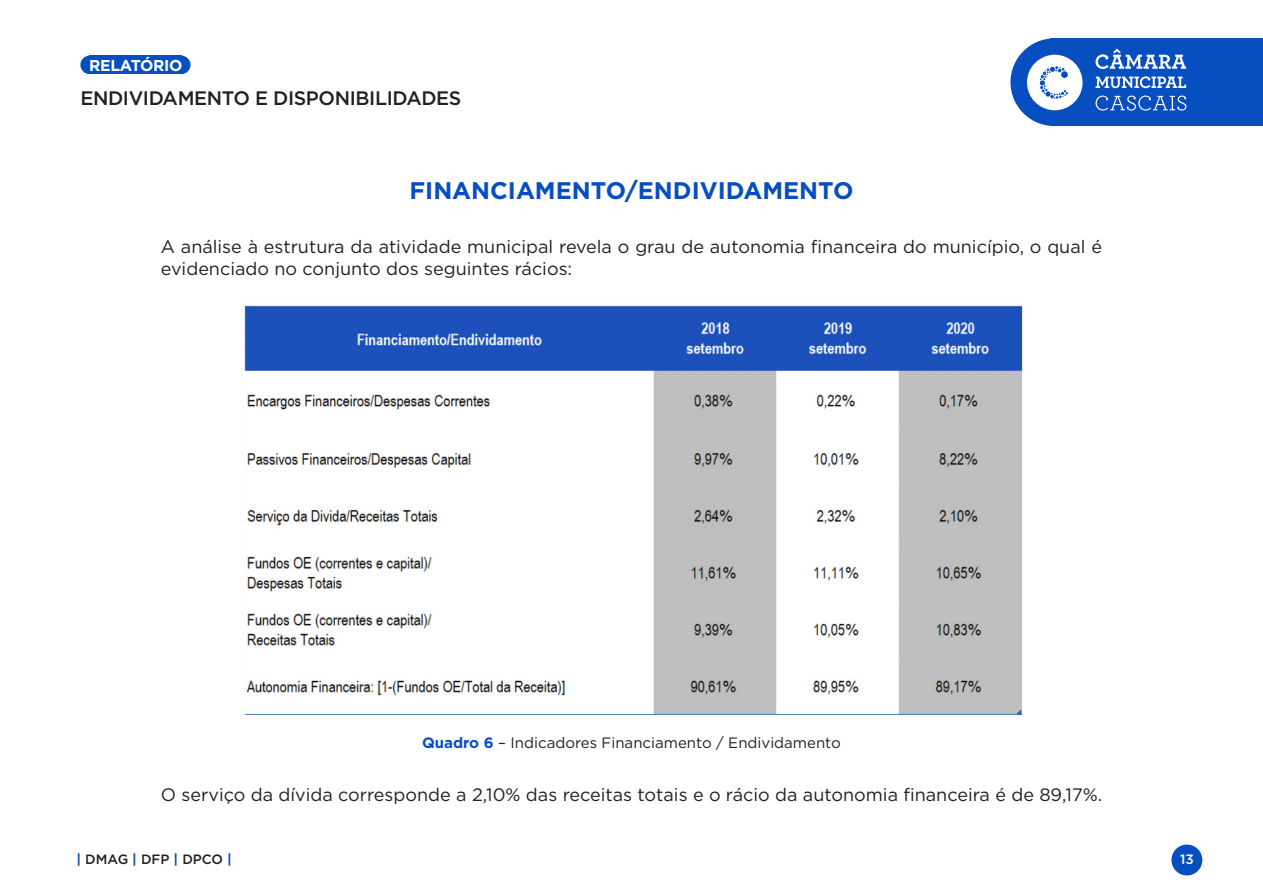
<style>
.page{position:relative;width:1263px;height:893px;background:#fff}
.page>*{position:absolute;margin:0;border:0;box-sizing:border-box;transform-origin:0 0}
.titulo{font:700 24px "Gotham";color:#074ec1}
.t1{font:500 19.5px "Gotham";letter-spacing:-.02em;color:#231f20}
.texto{font:18px/21.6px "Gotham";color:#231f20}
.t2{font:700 15.75px "Gotham";letter-spacing:-.02em;color:#fff}
.texto-2{font:15px "Gotham";color:#231f20}
.t3{font:500 13.5px "Gotham";color:#231f20}
.t4{font:500 13.5px "Gotham";color:#fff}
.s1{font-weight:700;color:#074ec1}
</style>
<div class="page">
<div style="left:1171px;top:844px;width:31px;height:31px;background:#074ec1;border-radius:50%"></div>
<div style="left:1051px;top:38px;width:212px;height:88px;background:#074ec1"></div>
<div style="left:1010px;top:38px;width:88px;height:88px;background:#074ec1;border-radius:50%"></div>
<div style="left:89px;top:56px;width:92px;height:18px;background:#074ec1"></div>
<div style="left:80px;top:56px;width:19px;height:18px;background:#074ec1;border-radius:50%"></div>
<div style="left:172px;top:56px;width:19px;height:18px;background:#074ec1;border-radius:50%"></div>
<svg style="left:1095px;top:49px;width:91px;height:20px"></svg>
<svg style="left:1095px;top:96px;width:91px;height:15px"></svg>
<svg style="left:1095px;top:76px;width:91px;height:12px"></svg>
<svg style="left:1027px;top:55px;width:55px;height:55px"></svg>
<img style="left:244px;top:305px;width:779px;height:410px">
<p class="t2" style="left:89px;top:55px;width:95px">RELATÓRIO</p>
<p class="t1" style="left:80px;top:85px;width:383px">ENDIVIDAMENTO E DISPONIBILIDADES</p>
<p class="titulo" style="left:409px;top:174px;width:445px">FINANCIAMENTO/ENDIVIDAMENTO</p>
<p class="texto" style="left:161px;top:236px;width:943px">A análise à estrutura da atividade municipal revela o grau de autonomia financeira do município, o qual é evidenciado no conjunto dos seguintes rácios:</p>
<p class="texto-2" style="left:422px;top:733px;width:420px"><span class="s1">Quadro 6</span> – Indicadores Financiamento / Endividamento</p>
<p class="texto" style="left:161px;top:784px;width:943px">O serviço da dívida corresponde a 2,10% das receitas totais e o rácio da autonomia financeira é de 89,17%.</p>
<p class="t3" style="left:77px;top:850px;width:157px"><span class="s1">|</span> DMAG <span class="s1">|</span> DFP <span class="s1">|</span> DPCO <span class="s1">|</span></p>
<p class="t4" style="left:1180px;top:850px;width:15px">13</p>
</div>
